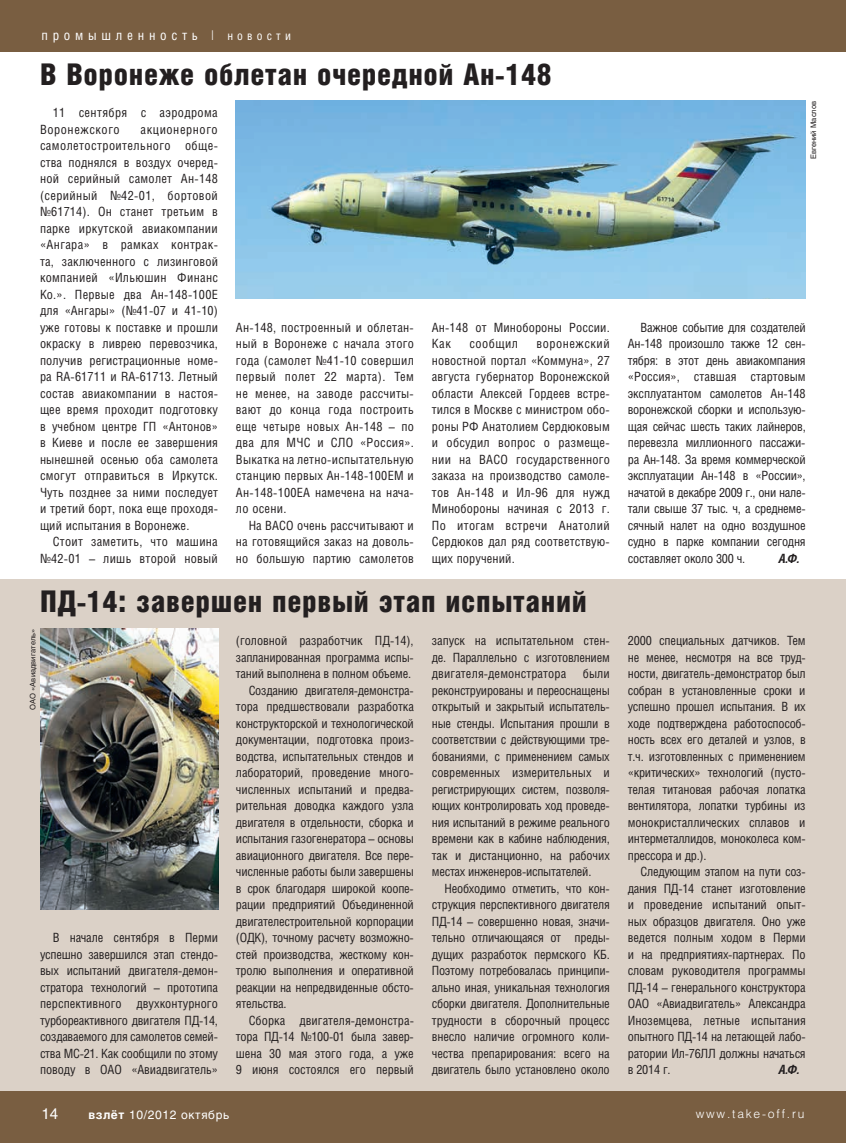
<style>
.page{position:relative;width:846px;height:1143px;background:#fff}
.page>*{position:absolute;margin:0;border:0;box-sizing:border-box;transform-origin:0 0}
.t1{font:30px "Helios Cond Black C";letter-spacing:.02em;color:#231f20}
.t2{font:15px "Helios C";color:#fff}
.t3{font:13.5px "Helios Cond C";letter-spacing:.35em;color:#fff}
.t4{font:12.75px/16.5px "Helios Cond C";letter-spacing:-.02em;color:#231f20;text-align:justify}
.t5{font:12.75px/16.5px "Helios Cond C";letter-spacing:.02em;color:#231f20;text-align:right}
.t6{font:12.75px/16.5px "Helios Cond C";letter-spacing:.03em;color:#231f20}
.t7{font:12.75px/16.5px "Helios Cond C";letter-spacing:.01em;color:#231f20}
.t8{font:12.75px "Helios Cond C";color:#231f20}
.t9{font:12.75px "Helios Cond C";letter-spacing:.005em;color:#231f20}
.t10{font:italic 700 12.75px "Helios Cond C";color:#231f20}
.t11{font:12.75px "Helios Cond C";letter-spacing:.04em;color:#231f20}
.t12{font:12px "Helios";letter-spacing:.05em;color:#fff}
.t13{font:12px "Helios Light C";letter-spacing:.15em;color:#fff}
.t14{font:7.5px "Helios C";color:#231f20}
.s1{font-family:"Helios Cond Light C"}
.s2{font-size:12px}
.s3{font-weight:700}
</style>
<div class="page">
<div style="left:0;top:0;width:845px;height:51px;background:#795e41"></div>
<div style="left:0;top:1090px;width:845px;height:53px;background:#795e41"></div>
<div style="left:0;top:579px;width:845px;height:512px;background:#dbd1c7"></div>
<img style="left:236px;top:101px;width:569px;height:198px">
<img style="left:40px;top:629px;width:178px;height:280px">
<p class="t3" style="left:42px;top:30px;width:251px">промышленность <span class="s1">|</span> <span class="s2">новости</span></p>
<h1 class="t1" style="left:40px;top:64px;width:513px">В Воронеже облетан очередной Ан-148</h1>
<p class="t6" style="left:40px;top:106px;width:179px;text-indent:13px">11 сентября с аэродрома<br>Воронежского</p>
<p class="t4" style="left:40px;top:122px;width:179px;text-indent:100px">акционерного самолетостроительного обще&shy;ства поднялся в воздух очеред&shy;ной серийный самолет Ан-148 (серийный №42-01, бортовой №61714). Он станет третьим в парке иркутской авиакомпании «Ангара» в рамках контрак&shy;та, заключенного с лизинговой компанией «Ильюшин Финанс Ко.». Первые два Ан-148-100Е для «Ангары» (№41-07 и 41-10) уже готовы к поставке и прошли окраску в ливрею перевозчика, получив регистрационные номе&shy;ра RA-61711 и RA-61713. Летный состав авиакомпании в настоя&shy;щее время проходит подготовку в учебном центре ГП «Антонов» в Киеве и после ее завершения нынешней осенью оба самолета смогут отправиться в Иркутск.<br>Чуть позднее за ними последует и третий борт, пока еще проходя&shy;щий испытания в Воронеже.</p>
<p class="t5" style="left:40px;top:535px;width:179px">Стоит заметить, что машина №42-01 – лишь второй новый</p>
<p class="t4" style="left:236px;top:320px;width:179px">Ан-148, построенный и облетан&shy;ный в Воронеже с начала этого года (самолет №41-10 совершил первый полет 22 марта). Тем не менее, на заводе рассчиты&shy;вают до конца года построить еще четыре новых Ан-148 – по два для МЧС и СЛО «Россия».<br>Выкатка на летно-испытательную станцию первых Ан-148-100ЕМ и Ан-148-100ЕА намечена на нача&shy;ло осени.</p>
<p class="t4" style="left:236px;top:518px;width:179px;text-indent:13px">На ВАСО очень рассчитывают и на готовящийся заказ на доволь&shy;но большую партию самолетов</p>
<p class="t7" style="left:432px;top:320px;width:179px">Ан-148 от Минобороны России.<br>Как</p>
<p class="t11" style="left:469px;top:339px;width:50px">сообщил</p>
<p class="t4" style="left:432px;top:337px;width:179px;text-indent:105px">воронежский новостной портал «Коммуна», 27 августа губернатор Воронежской области Алексей Гордеев встре&shy;тился в Москве с министром обо&shy;роны РФ Анатолием Сердюковым и обсудил вопрос о размеще&shy;нии на ВАСО государственного заказа на производство самоле&shy;тов Ан-148 и Ил-96 для нужд Минобороны начиная с 2013 г.<br>По итогам встречи Анатолий Сердюков дал ряд соответствую&shy;щих поручений.</p>
<h1 class="t1" style="left:40px;top:591px;width:548px">ПД-14: завершен первый этап испытаний</h1>
<p class="t14" style="left:30px;top:710px;width:82px;rotate:-90deg">ОАО «Авиадвигатель»</p>
<p class="t4" style="left:40px;top:931px;width:179px;text-indent:13px">В начале сентября в Перми успешно завершился этап стендо&shy;вых испытаний двигателя-демон&shy;стратора технологий – прототипа перспективного двухконтурного турбореактивного двигателя ПД-14, создаваемого для самолетов семей&shy;ства МС-21. Как сообщили по этому поводу в ОАО «Авиадвигатель»</p>
<p class="t8" style="left:236px;top:636px;width:179px">(головной разработчик ПД-14),</p>
<p class="t4" style="left:236px;top:650px;width:179px">запланированная программа испы-</p>
<p class="t4" style="left:236px;top:667px;width:176px">таний выполнена в полном объеме.</p>
<p class="t4" style="left:249px;top:683px;width:167px">Созданию двигателя-демонстра-</p>
<p class="t4" style="left:236px;top:700px;width:179px">тора предшествовали разработка</p>
<p class="t4" style="left:236px;top:716px;width:179px">конструкторской и технологической</p>
<p class="t4" style="left:236px;top:733px;width:179px">документации, подготовка произ-</p>
<p class="t4" style="left:236px;top:749px;width:179px">водства, испытательных стендов и</p>
<p class="t4" style="left:236px;top:766px;width:179px">лабораторий, проведение много-</p>
<p class="t4" style="left:236px;top:782px;width:179px">численных испытаний и предва-</p>
<p class="t4" style="left:236px;top:799px;width:179px">рительная доводка каждого узла</p>
<p class="t4" style="left:236px;top:815px;width:179px">двигателя в отдельности, сборка и</p>
<p class="t4" style="left:236px;top:832px;width:179px">испытания газогенератора – основы</p>
<p class="t4" style="left:236px;top:848px;width:179px">авиационного двигателя. Все пере-</p>
<p class="t4" style="left:236px;top:865px;width:179px">численные работы были завершены</p>
<p class="t4" style="left:236px;top:881px;width:179px">в срок благодаря широкой коопе-</p>
<p class="t4" style="left:236px;top:898px;width:179px">рации предприятий Объединенной</p>
<p class="t4" style="left:236px;top:914px;width:179px">двигателестроительной корпорации</p>
<p class="t4" style="left:236px;top:931px;width:179px">(ОДК), точному расчету возможно-</p>
<p class="t4" style="left:236px;top:947px;width:179px">стей производства, жесткому кон-</p>
<p class="t4" style="left:236px;top:964px;width:179px">тролю выполнения и оперативной</p>
<p class="t4" style="left:236px;top:980px;width:179px">реакции на непредвиденные обсто-</p>
<p class="t4" style="left:236px;top:997px;width:52px">ятельства.</p>
<p class="t9" style="left:249px;top:1016px;width:167px">Сборка двигателя-демонстра-</p>
<p class="t4" style="left:236px;top:1030px;width:179px">тора ПД-14 №100-01 была завер-</p>
<p class="t4" style="left:236px;top:1046px;width:179px">шена 30 мая этого года, а уже</p>
<p class="t4" style="left:236px;top:1063px;width:179px">9 июня состоялся его первый</p>
<p class="t4" style="left:432px;top:634px;width:179px">запуск на испытательном стен&shy;де. Параллельно с изготовлением двигателя-демонстратора</p>
<p class="t4" style="left:432px;top:667px;width:179px;text-indent:151px">были реконструированы и переоснащены открытый и закрытый испытатель&shy;ные стенды. Испытания прошли в соответствии с действующими тре&shy;бованиями, с применением самых современных измерительных и регистрирующих систем, позволя&shy;ющих контролировать ход проведе&shy;ния испытаний в режиме реального времени как в кабине наблюдения, так и дистанционно, на рабочих местах инженеров-испытателей.</p>
<p class="t4" style="left:432px;top:881px;width:179px;text-indent:13px">Необходимо отметить, что кон&shy;струкция перспективного двигателя ПД-14 – совершенно новая, значи&shy;тельно отличающаяся от преды&shy;дущих разработок пермского КБ.<br>Поэтому потребовалась принципи&shy;ально иная, уникальная технология сборки двигателя. Дополнительные трудности в сборочный процесс внесло наличие огромного коли&shy;чества препарирования: всего на двигатель было установлено около</p>
<p class="t14" style="left:810px;top:159px;width:60px;rotate:-90deg">Евгений Маслов</p>
<p class="t4" style="left:627px;top:320px;width:179px;text-indent:13px">Важное событие для создателей Ан-148 произошло также 12 сен&shy;тября: в этот день авиакомпания «Россия», ставшая стартовым эксплуатантом самолетов Ан-148 воронежской сборки и использую&shy;щая сейчас шесть таких лайнеров, перевезла миллионного пассажи&shy;ра Ан-148. За время коммерческой эксплуатации Ан-148 в «России», начатой в декабре 2009 г., они нале&shy;тали свыше 37 тыс. ч, а среднеме&shy;сячный налет на одно воздушное судно в парке компании сегодня составляет около 300 ч.</p>
<p class="t10" style="left:778px;top:554px;width:21px">А.Ф.</p>
<p class="t4" style="left:627px;top:634px;width:179px">2000 специальных датчиков. Тем не менее, несмотря на все труд&shy;ности, двигатель-демонстратор был собран в установленные сроки и успешно прошел испытания. В их ходе подтверждена работоспособ&shy;ность всех его деталей и узлов, в т.ч. изготовленных с применением «критических» технологий (пусто&shy;телая титановая рабочая лопатка вентилятора, лопатки турбины из монокристаллических сплавов и интерметаллидов, моноколеса ком&shy;прессора и др.).</p>
<p class="t4" style="left:627px;top:865px;width:179px;text-indent:13px">Следующим этапом на пути соз&shy;дания ПД-14 станет изготовление и проведение испытаний опыт&shy;ных образцов двигателя. Оно уже ведется полным ходом в Перми и на предприятиях-партнерах. По словам руководителя программы ПД-14 – генерального конструктора ОАО «Авиадвигатель» Александра Иноземцева, летные испытания опытного ПД-14 на летающей лабо&shy;ратории Ил-76ЛЛ должны начаться в 2014 г.</p>
<p class="t10" style="left:778px;top:1065px;width:21px">А.Ф.</p>
<p class="t2" style="left:42px;top:1108px;width:18px">14</p>
<p class="t12" style="left:88px;top:1110px;width:142px"><span class="s3">взлёт</span> 10/2012 октябрь</p>
<p class="t13" style="left:695px;top:1110px;width:110px">www.take-off.ru</p>
</div>
